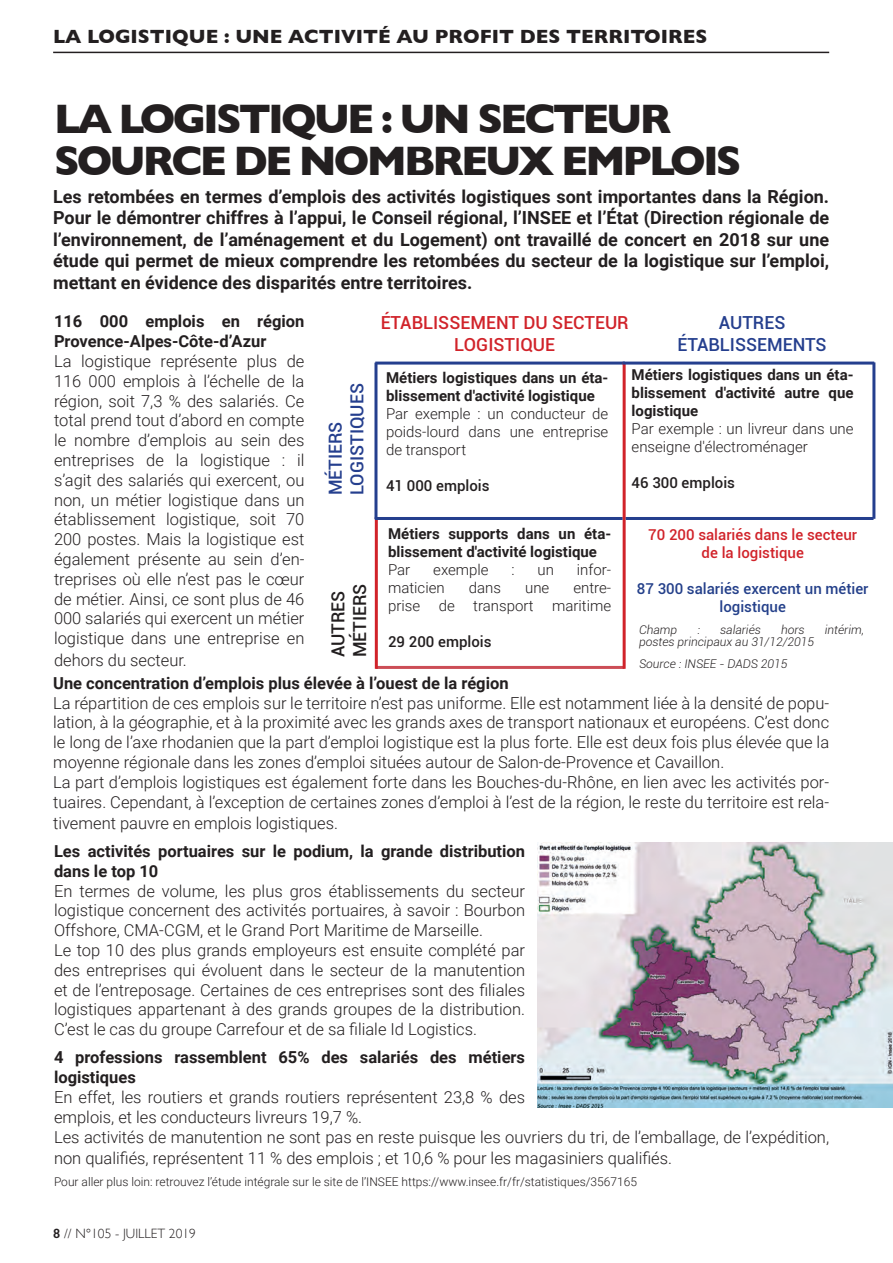
<style>
.page{position:relative;width:893px;height:1263px;background:#fff}
.page>*{position:absolute;margin:0;border:0;box-sizing:border-box;transform-origin:0 0}
.t1{font:700 42px/42px "Gill Sans";letter-spacing:-.07em;color:#231f20}
.t2{font:700 19.5px "Gill Sans";color:#231f20}
.t3{font:700 18px/21.6px "Roboto";color:#231f20;text-align:justify}
.t4{font:500 18px "Roboto";color:#253f8e}
.t5{font:500 18px "Roboto";color:#d1232a}
.t6{font:500 18px "Roboto";color:#231f20}
.t7{font:300 16.5px/19.8px "Roboto";color:#231f20;text-align:justify}
.t8{font:700 16.5px/19.8px "Roboto";color:#231f20}
.t9{font:700 15px/18px "Roboto";color:#231f20}
.t10{font:300 15px/18px "Roboto";color:#231f20;text-align:justify}
.t11{font:500 15px "Roboto";color:#d1232a}
.t12{font:500 15px/18px "Roboto";color:#24408a;text-align:center}
.t13{font:500 15px "Roboto";color:#231f20}
.t14{font:300 13.5px "Gill Sans";color:#231f20}
.t15{font:300 12px "Roboto";color:#231f20}
.t16{font:italic 300 12px "Roboto";color:#231f20}
.s1{font-weight:600}
</style>
<div class="page">
<hr style="left:53px;top:52px;width:776px;height:1px;background:#231f20">
<hr style="left:376px;top:666px;width:248px;height:3px;background:#cc4d56">
<img style="left:537px;top:843px;width:356px;height:264px">
<hr style="left:375px;top:517px;width:3px;height:152px;background:#d1232a">
<hr style="left:623px;top:517px;width:3px;height:152px;background:#d1232a">
<hr style="left:375px;top:517px;width:248px;height:3px;background:#253f8e">
<hr style="left:374px;top:363px;width:3px;height:156px;background:#253f8e">
<hr style="left:375px;top:362px;width:250px;height:3px;background:#253f8e">
<hr style="left:623px;top:362px;width:3px;height:156px;background:#d1232a">
<hr style="left:626px;top:517px;width:247px;height:3px;background:#253f8e">
<hr style="left:872px;top:362px;width:3px;height:157px;background:#253f8e">
<hr style="left:623px;top:362px;width:251px;height:3px;background:#253f8e">
<p class="t2" style="left:53px;top:21px;width:656px">LA LOGISTIQUE : UNE ACTIVITÉ AU PROFIT DES TERRITOIRES</p>
<p class="t1" style="left:54px;top:96px;width:689px">LA LOGISTIQUE : UN SECTEUR<br>SOURCE DE NOMBREUX EMPLOIS</p>
<p class="t3" style="left:53px;top:185px;width:777px">Les retombées en termes d’emplois des activités logistiques sont importantes dans la Région.<br>Pour le démontrer chiffres à l’appui, le Conseil régional, l’INSEE et l’État (Direction régionale de l’environnement, de l’aménagement et du Logement) ont travaillé de concert en 2018 sur une étude qui permet de mieux comprendre les retombées du secteur de la logistique sur l’emploi, mettant en évidence des disparités entre territoires.</p>
<p class="t8" style="left:54px;top:311px;width:252px">116 000 emplois en région<br>Provence-Alpes-Côte-d’Azur</p>
<p class="t7" style="left:54px;top:351px;width:252px">La logistique représente plus de 116 000 emplois à l’échelle de la région, soit 7,3 % des salariés. Ce total prend tout d’abord en compte le nombre d’emplois au sein des entreprises de la logistique : il s’agit des salariés qui exercent, ou non, un métier logistique dans un établissement logistique, soit 70<br>200 postes. Mais la logistique est également présente au sein d’en&shy;treprises où elle n’est pas le cœur de métier. Ainsi, ce sont plus de 46<br>000 salariés qui exercent un métier logistique dans une entreprise en</p>
<p class="t7" style="left:54px;top:649px;width:134px">dehors du secteur.</p>
<p class="t5" style="left:381px;top:310px;width:250px">ÉTABLISSEMENT DU SECTEUR</p>
<p class="t5" style="left:454px;top:332px;width:102px">LOGISTIQUE</p>
<p class="t4" style="left:719px;top:310px;width:68px">AUTRES</p>
<p class="t4" style="left:677px;top:332px;width:151px">ÉTABLISSEMENTS</p>
<p class="t9" style="left:632px;top:365px;width:224px;text-align:justify">Métiers logistiques dans un éta&shy;blissement d'activité autre que logistique</p>
<p class="t10" style="left:632px;top:419px;width:223px">Par exemple : un livreur dans une enseigne d'électroménager</p>
<p class="t13" style="left:632px;top:472px;width:105px">46 300 emplois</p>
<p class="t9" style="left:386px;top:368px;width:224px">Métiers logistiques dans un éta&shy;blissement d'activité logistique</p>
<p class="t10" style="left:386px;top:404px;width:224px">Par exemple : un conducteur de poids-lourd dans une entreprise de transport</p>
<p class="t13" style="left:386px;top:475px;width:105px">41 000 emplois</p>
<p class="t4" style="left:344px;top:495px;width:114px;rotate:-90deg">LOGISTIQUES</p>
<p class="t4" style="left:323px;top:495px;width:75px;rotate:-90deg">MÉTIERS</p>
<p class="t9" style="left:388px;top:524px;width:225px">Métiers supports dans un éta&shy;blissement d'activité logistique</p>
<p class="t10" style="left:388px;top:560px;width:24px">Par</p>
<p class="t10" style="left:433px;top:560px;width:57px">exemple</p>
<p class="t10" style="left:511px;top:560px;width:5px">:</p>
<p class="t10" style="left:537px;top:560px;width:18px">un</p>
<p class="t10" style="left:577px;top:560px;width:36px">infor-</p>
<p class="t10" style="left:388px;top:578px;width:58px">maticien</p>
<p class="t10" style="left:469px;top:578px;width:34px">dans</p>
<p class="t10" style="left:525px;top:578px;width:26px">une</p>
<p class="t11" style="left:648px;top:524px;width:210px">70 200 salariés dans le secteur</p>
<p class="t11" style="left:702px;top:542px;width:104px">de la logistique</p>
<p class="t12" style="left:637px;top:579px;width:233px">87 300 salariés exercent un métier logistique</p>
<p class="t16" style="left:639px;top:621px;width:40px">Champ</p>
<p class="t16" style="left:697px;top:621px;width:4px">:</p>
<p class="t16" style="left:720px;top:621px;width:42px">salariés</p>
<p class="t16" style="left:781px;top:621px;width:25px">hors</p>
<p class="t16" style="left:825px;top:621px;width:41px">intérim,</p>
<p class="t16" style="left:639px;top:633px;width:177px">postes principaux au 31/12/2015</p>
<p class="t16" style="left:639px;top:655px;width:150px">Source : INSEE - DADS 2015</p>
<p class="t10" style="left:388px;top:578px;width:225px;text-align:right">entre-<br>prise de transport maritime</p>
<p class="t13" style="left:388px;top:631px;width:105px">29 200 emplois</p>
<p class="t6" style="left:326px;top:657px;width:68px;rotate:-90deg">AUTRES</p>
<p class="t6" style="left:347px;top:657px;width:75px;rotate:-90deg">MÉTIERS</p>
<p class="t8" style="left:53px;top:672px;width:457px">Une concentration d’emplois plus élevée à l’ouest de la région</p>
<p class="t7" style="left:53px;top:692px;width:777px">La répartition de ces emplois sur le territoire n’est pas uniforme. Elle est notamment liée à la densité de popu&shy;lation, à la géographie, et à la proximité avec les grands axes de transport nationaux et européens. C’est donc le long de l’axe rhodanien que la part d’emploi logistique est la plus forte. Elle est deux fois plus élevée que la moyenne régionale dans les zones d’emploi situées autour de Salon-de-Provence et Cavaillon.</p>
<p class="t7" style="left:53px;top:771px;width:777px">La part d’emplois logistiques est également forte dans les Bouches-du-Rhône, en lien avec les activités por&shy;tuaires. Cependant, à l’exception de certaines zones d’emploi à l’est de la région, le reste du territoire est rela-</p>
<p class="t7" style="left:53px;top:813px;width:286px">tivement pauvre en emplois logistiques.</p>
<p class="t8" style="left:54px;top:840px;width:473px">Les activités portuaires sur le podium, la grande distribution dans le top 10</p>
<p class="t7" style="left:54px;top:880px;width:473px">En termes de volume, les plus gros établissements du secteur logistique concernent des activités portuaires, à savoir : Bourbon Offshore, CMA-CGM, et le Grand Port Maritime de Marseille.</p>
<p class="t7" style="left:54px;top:939px;width:473px">Le top 10 des plus grands employeurs est ensuite complété par des entreprises qui évoluent dans le secteur de la manutention et de l’entreposage. Certaines de ces entreprises sont des filiales logistiques appartenant à des grands groupes de la distribution.<br>C’est le cas du groupe Carrefour et de sa filiale Id Logistics.</p>
<p class="t8" style="left:54px;top:1047px;width:473px">4 professions rassemblent 65% des salariés des métiers logistiques</p>
<p class="t7" style="left:54px;top:1087px;width:473px">En effet, les routiers et grands routiers représentent 23,8 % des emplois, et les conducteurs livreurs 19,7 %.</p>
<p class="t7" style="left:54px;top:1125px;width:777px;line-height:21.6px">Les activités de manutention ne sont pas en reste puisque les ouvriers du tri, de l’emballage, de l’expédition, non qualifiés, représentent 11 % des emplois ; et 10,6 % pour les magasiniers qualifiés.</p>
<p class="t15" style="left:54px;top:1173px;width:585px">Pour aller plus loin: retrouvez l’étude intégrale sur le site de l’INSEE https://www.insee.fr/fr/statistiques/3567165</p>
<p class="t14" style="left:53px;top:1223px;width:144px"><span class="s1">8</span> // N°105 - JUILLET 2019</p>
</div>
